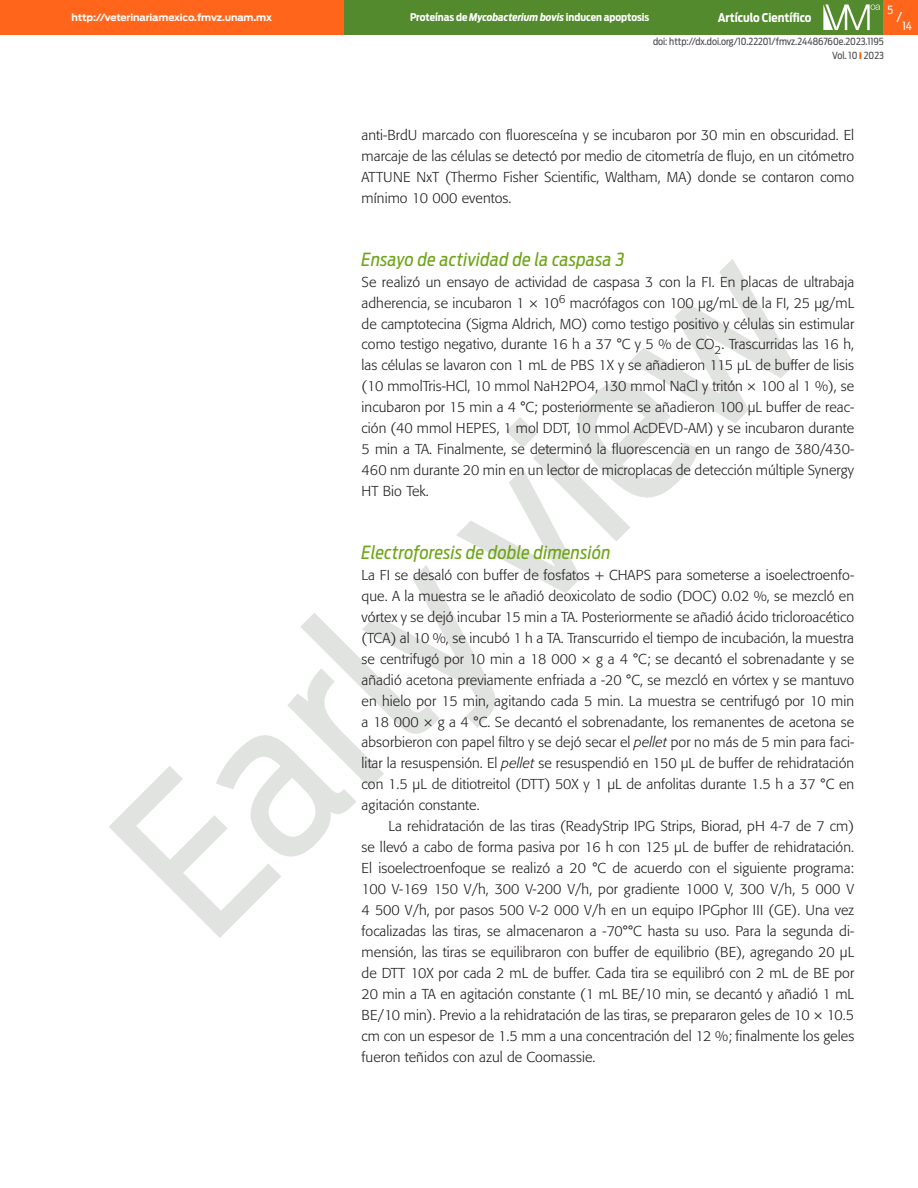
<style>
.page{position:relative;width:918px;height:1188px;background:#fff}
.page>*{position:absolute;margin:0;border:0;box-sizing:border-box;transform-origin:0 0}
._01_subtitulo_b{font:italic 18px "Antenna Cond";letter-spacing:.02em;color:#6ea516}
._04_texto_1a{font:300 14.25px/21px "Formata";letter-spacing:.005em;color:#231f20;text-align:justify}
._04_texto_2a{font:300 14.25px/21px "Formata";letter-spacing:.005em;color:#231f20;text-align:justify}
.t1{font:13.5px "Antenna Cond";color:#fff}
.t2{font:700 12px "Antenna Cond";color:#fff}
.t3{font:11.25px "Antenna Cond";color:#fff}
.t4{font:700 10.5px "Antenna Cond";color:#fff}
.t5{font:9.75px/13.8px "Antenna Cond";color:#4b4c4d;text-align:right}
.t6{font:700 9.75px "Antenna";letter-spacing:-.01em;color:#fff}
.s1{font-style:italic}
</style>
<div class="page">
<div style="left:344px;top:0;width:543px;height:34px;background:#548a2e"></div>
<svg style="left:823px;top:4px;width:57px;height:26px"></svg>
<div style="left:884px;top:0;width:34px;height:34px;background:#ff661c"></div>
<div style="left:0;top:0;width:344px;height:34px;background:#ff661c"></div>
<svg style="left:109px;top:259px;width:685px;height:679px"></svg>
<p class="t6" style="left:72px;top:12px;width:202px">http://veterinariamexico.fmvz.unam.mx</p>
<p class="t3" style="left:887px;top:3px;width:7px">5</p>
<p class="t4" style="left:410px;top:11px;width:241px">Proteínas de <span class="s1">Mycobacterium bovis</span> inducen apoptosis</p>
<p class="t2" style="left:718px;top:10px;width:95px">Artículo Científico</p>
<p class="t5" style="left:653px;top:35px;width:232px">doi: http://dx.doi.org/10.22201/fmvz.24486760e.2023.1195<br>Vol. 10 2023</p>
<p class="t1" style="left:897px;top:9px;width:7px">/</p>
<p class="t3" style="left:902px;top:19px;width:11px">14</p>
<p class="_04_texto_1a" style="left:362px;top:125px;width:494px">anti-BrdU marcado con fluoresceína y se incubaron por 30 min en obscuridad. El marcaje de las células se detectó por medio de citometría de flujo, en un citómetro ATTUNE NxT (Thermo Fisher Scientific, Waltham, MA) donde se contaron como mínimo 10 000 eventos.</p>
<p class="_01_subtitulo_b" style="left:362px;top:248px;width:264px">Ensayo de actividad de la caspasa 3</p>
<p class="_04_texto_1a" style="left:362px;top:271px;width:494px">Se realizó un ensayo de actividad de caspasa 3 con la FI. En placas de ultrabaja adherencia, se incubaron 1 × 10<sup>6</sup> macrófagos con 100 μg/mL de la FI, 25 μg/mL de camptotecina (Sigma Aldrich, MO) como testigo positivo y células sin estimular como testigo negativo, durante 16 h a 37 °C y 5 % de CO<sub>2</sub>. Trascurridas las 16 h, las células se lavaron con 1 mL de PBS 1X y se añadieron 115 μL de buffer de lisis (10 mmolTris-HCl, 10 mmol NaH2PO4, 130 mmol NaCl y tritón × 100 al 1 %), se incubaron por 15 min a 4 °C; posteriormente se añadieron 100 μL buffer de reac&shy;ción (40 mmol HEPES, 1 mol DDT, 10 mmol AcDEVD-AM) y se incubaron durante 5 min a TA. Finalmente, se determinó la fluorescencia en un rango de 380/430- 460 nm durante 20 min en un lector de microplacas de detección múltiple Synergy HT Bio Tek.</p>
<p class="_01_subtitulo_b" style="left:362px;top:542px;width:251px">Electroforesis de doble dimensión</p>
<p class="_04_texto_1a" style="left:362px;top:565px;width:494px">La FI se desaló con buffer de fosfatos + CHAPS para someterse a isoelectroenfo&shy;que. A la muestra se le añadió deoxicolato de sodio (DOC) 0.02 %, se mezcló en vórtex y se dejó incubar 15 min a TA. Posteriormente se añadió ácido tricloroacético (TCA) al 10 %, se incubó 1 h a TA. Transcurrido el tiempo de incubación, la muestra se centrifugó por 10 min a 18 000 × g a 4 °C; se decantó el sobrenadante y se añadió acetona previamente enfriada a -20 °C, se mezcló en vórtex y se mantuvo en hielo por 15 min, agitando cada 5 min. La muestra se centrifugó por 10 min a 18 000 × g a 4 °C. Se decantó el sobrenadante, los remanentes de acetona se absorbieron con papel filtro y se dejó secar el <span class="s1">pellet</span> por no más de 5 min para faci&shy;litar la resuspensión. El <span class="s1">pellet</span> se resuspendió en 150 μL de buffer de rehidratación con 1.5 μL de ditiotreitol (DTT) 50X y 1 μL de anfolitas durante 1.5 h a 37 °C en agitación constante.</p>
<p class="_04_texto_2a" style="left:362px;top:816px;width:494px;text-indent:27px">La rehidratación de las tiras (ReadyStrip IPG Strips, Biorad, pH 4-7 de 7 cm) se llevó a cabo de forma pasiva por 16 h con 125 μL de buffer de rehidratación.<br>El isoelectroenfoque se realizó a 20 °C de acuerdo con el siguiente programa:<br>100 V-169 150 V/h, 300 V-200 V/h, por gradiente 1000 V, 300 V/h, 5 000 V 4 500 V/h, por pasos 500 V-2 000 V/h en un equipo IPGphor III (GE). Una vez focalizadas las tiras, se almacenaron a -70°°C hasta su uso. Para la segunda di&shy;mensión, las tiras se equilibraron con buffer de equilibrio (BE), agregando 20 µ L de DTT 10X por cada 2 mL de buffer. Cada tira se equilibró con 2 mL de BE por 20 min a TA en agitación constante (1 mL BE/10 min, se decantó y añadió 1 mL BE/10 min). Previo a la rehidratación de las tiras, se prepararon geles de 10 × 10.5 cm con un espesor de 1.5 mm a una concentración del 12 %; finalmente los geles fueron teñidos con azul de Coomassie.</p>
</div>
